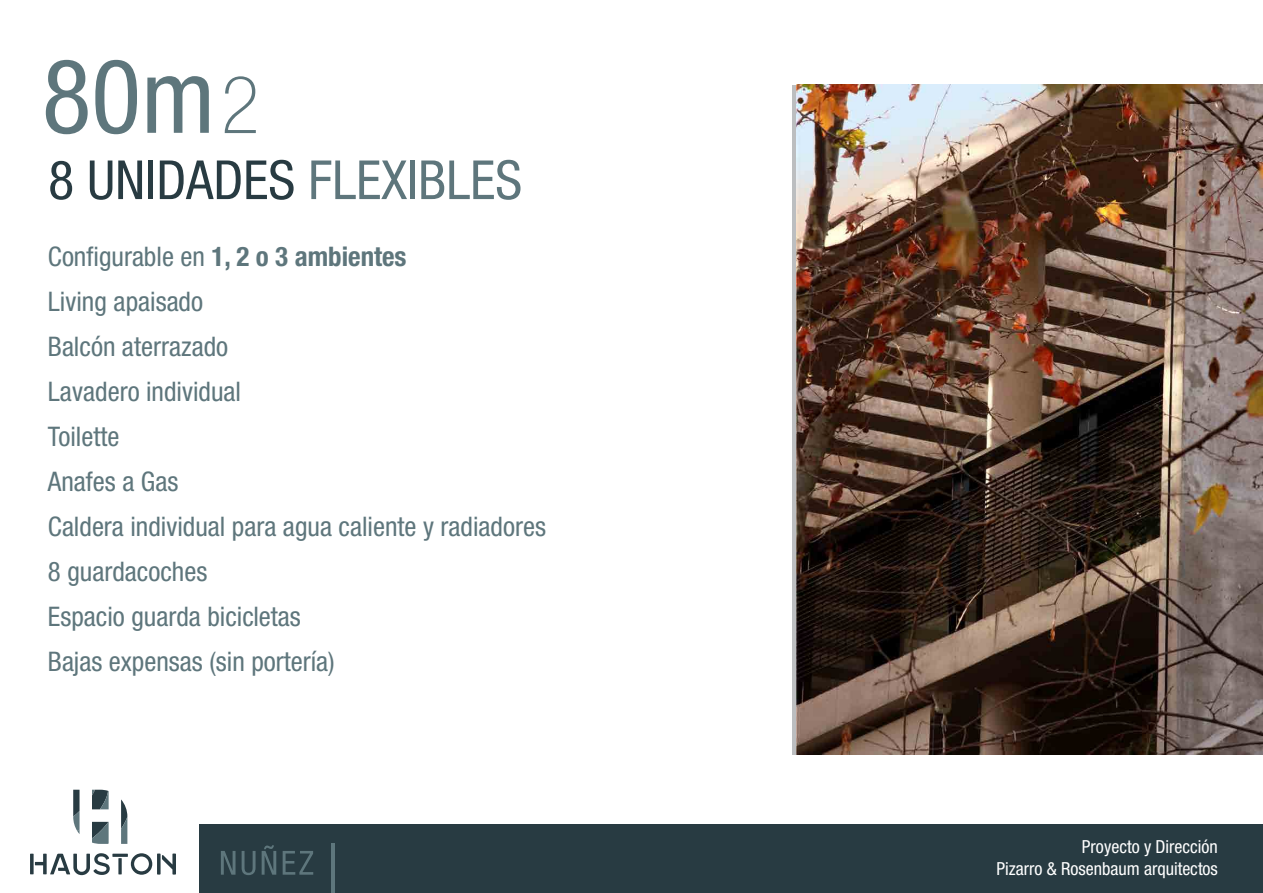
<style>
.page{position:relative;width:1263px;height:893px;background:#fff}
.page>*{position:absolute;margin:0;border:0;box-sizing:border-box;transform-origin:0 0}
.t1{font:condensed 103.05px "Helvetica Neue";color:#5e767c}
.t2{font:condensed 54px "Helvetica Neue";color:#283b42}
.t3{font:condensed 27px/45px "Helvetica Neue";color:#5e767c}
.t4{font:condensed 18px/21px "Helvetica Neue";color:#fff;text-align:right}
.s1{font-family:"Helvetica Neue LT Std";font-weight:100;font-size:80.1px}
.s2{color:#5e767c}
.s3{font-family:"Helvetica Neue LT Std";font-weight:700}
</style>
<div class="page">
<div style="left:792px;top:85px;width:5px;height:669px;background:#bcbec0"></div>
<div style="left:199px;top:824px;width:1064px;height:69px;background:#283b42"></div>
<svg style="left:30px;top:853px;width:146px;height:22px"></svg>
<svg style="left:92px;top:790px;width:17px;height:19px"></svg>
<svg style="left:73px;top:790px;width:7px;height:44px"></svg>
<svg style="left:121px;top:799px;width:6px;height:45px"></svg>
<svg style="left:92px;top:822px;width:17px;height:22px"></svg>
<svg style="left:221px;top:851px;width:14px;height:24px"></svg>
<svg style="left:242px;top:851px;width:14px;height:24px"></svg>
<svg style="left:262px;top:845px;width:14px;height:30px"></svg>
<svg style="left:283px;top:851px;width:30px;height:24px"></svg>
<hr style="left:331px;top:843px;width:4px;height:50px;background:#5e767c">
<img style="left:796px;top:85px;width:467px;height:669px">
<h1 class="t1" style="left:42px;top:37px;width:219px">80m<span class="s1">2</span></h1>
<h2 class="t2" style="left:48px;top:149px;width:475px">8 UNIDADES <span class="s2">FLEXIBLES</span></h2>
<p class="t3" style="left:48px;top:234px;width:499px">Configurable en <span class="s3">1, 2 o 3 ambientes<br></span>Living apaisado<br>Balcón aterrazado<br>Lavadero individual<br>Toilette<br>Anafes a Gas<br>Caldera individual para agua caliente y radiadores<br>8 guardacoches<br>Espacio guarda bicicletas<br>Bajas expensas (sin portería)</p>
<p class="t4" style="left:996px;top:836px;width:223px">Proyecto y Dirección<br>Pizarro &amp; Rosenbaum arquitectos</p>
</div>
